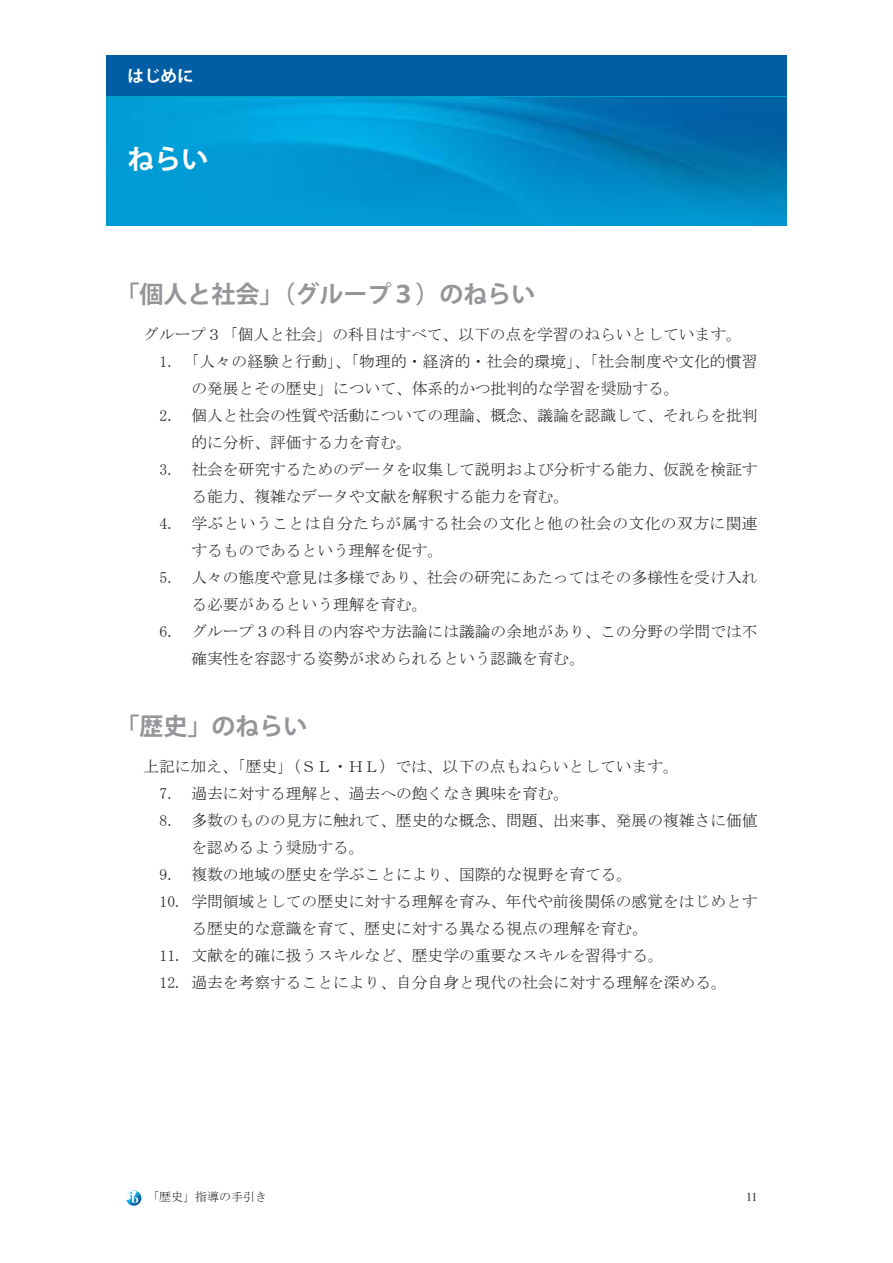
<style>
.page{position:relative;width:893px;height:1263px;background:#fff}
.page>*{position:absolute;margin:0;border:0;box-sizing:border-box;transform-origin:0 0}
.t1{font:700 27px "Koz Go Pro";color:#fff}
.t2{font:700 24px "Koz Go Pro";color:#939598}
.t3{font:700 16.5px "Koz Go Pro";color:#fff}
.t4{font:15.75px/27px "MS Mincho";color:#231f20}
.t5{font:15.75px/27px "MS Mincho";letter-spacing:.03em;color:#231f20}
.t6{font:12px "MS Mincho";color:#231f20}
.t7{font:12px "Times New Roman";color:#231f20}
</style>
<div class="page">
<div style="left:106px;top:55px;width:681px;height:43px;background:#015ea4"></div>
<hr style="left:106px;top:96px;width:681px;height:3px;background:#00bad1">
<svg style="left:126px;top:1190px;width:15px;height:16px"></svg>
<img style="left:106px;top:98px;width:681px;height:127px">
<p class="t3" style="left:128px;top:66px;width:67px">はじめに</p>
<h1 class="t1" style="left:128px;top:142px;width:82px">ねらい</h1>
<h2 class="t2" style="left:116px;top:278px;width:421px">「個人と社会」（グループ３）のねらい</h2>
<p class="t4" style="left:143px;top:320px;width:600px">グループ３「個人と社会」の科目はすべて、以下の点を学習のねらいとしています。</p>
<p class="t4" style="left:191px;top:347px;width:568px;text-indent:-32px">1. 「人々の経験と行動」、「物理的・経済的・社会的環境」、「社会制度や文化的慣習の発展とその歴史」について、体系的かつ批判的な学習を奨励する。</p>
<p class="t4" style="left:191px;top:401px;width:568px;text-indent:-32px">2. 個人と社会の性質や活動についての理論、概念、議論を認識して、それらを批判的に分析、評価する力を育む。</p>
<p class="t4" style="left:191px;top:455px;width:568px;text-indent:-32px">3. 社会を研究するためのデータを収集して説明および分析する能力、仮説を検証する能力、複雑なデータや文献を解釈する能力を育む。</p>
<p class="t5" style="left:191px;top:509px;width:568px;text-indent:-32px">4. 学ぶということは自分たちが属する社会の文化と他の社会の文化の双方に関連するものであるという理解を促す。</p>
<p class="t4" style="left:191px;top:563px;width:568px;text-indent:-32px">5. 人々の態度や意見は多様であり、社会の研究にあたってはその多様性を受け入れる必要があるという理解を育む。</p>
<p class="t4" style="left:191px;top:617px;width:568px;text-indent:-32px">6. グループ３の科目の内容や方法論には議論の余地があり、この分野の学問では不確実性を容認する姿勢が求められるという認識を育む。</p>
<h2 class="t2" style="left:116px;top:710px;width:193px">「歴史」のねらい</h2>
<p class="t4" style="left:143px;top:752px;width:537px">上記に加え、「歴史」（ＳＬ・ＨＬ）では、以下の点もねらいとしています。</p>
<p class="t4" style="left:159px;top:779px;width:411px">7. 過去に対する理解と、過去への飽くなき興味を育む。</p>
<p class="t4" style="left:191px;top:806px;width:568px;text-indent:-32px">8. 多数のものの見方に触れて、歴史的な概念、問題、出来事、発展の複雑さに価値を認めるよう奨励する。</p>
<p class="t4" style="left:159px;top:860px;width:474px">9. 複数の地域の歴史を学ぶことにより、国際的な視野を育てる。</p>
<p class="t4" style="left:191px;top:887px;width:568px;text-indent:-32px">10. 学問領域としての歴史に対する理解を育み、年代や前後関係の感覚をはじめとする歴史的な意識を育て、歴史に対する異なる視点の理解を育む。</p>
<p class="t4" style="left:159px;top:941px;width:506px">11. 文献を的確に扱うスキルなど、歴史学の重要なスキルを習得する。</p>
<p class="t4" style="left:159px;top:968px;width:569px">12. 過去を考察することにより、自分自身と現代の社会に対する理解を深める。</p>
<p class="t6" style="left:147px;top:1191px;width:122px">「歴史」指導の手引き</p>
<p class="t7" style="left:746px;top:1189px;width:13px">11</p>
</div>
